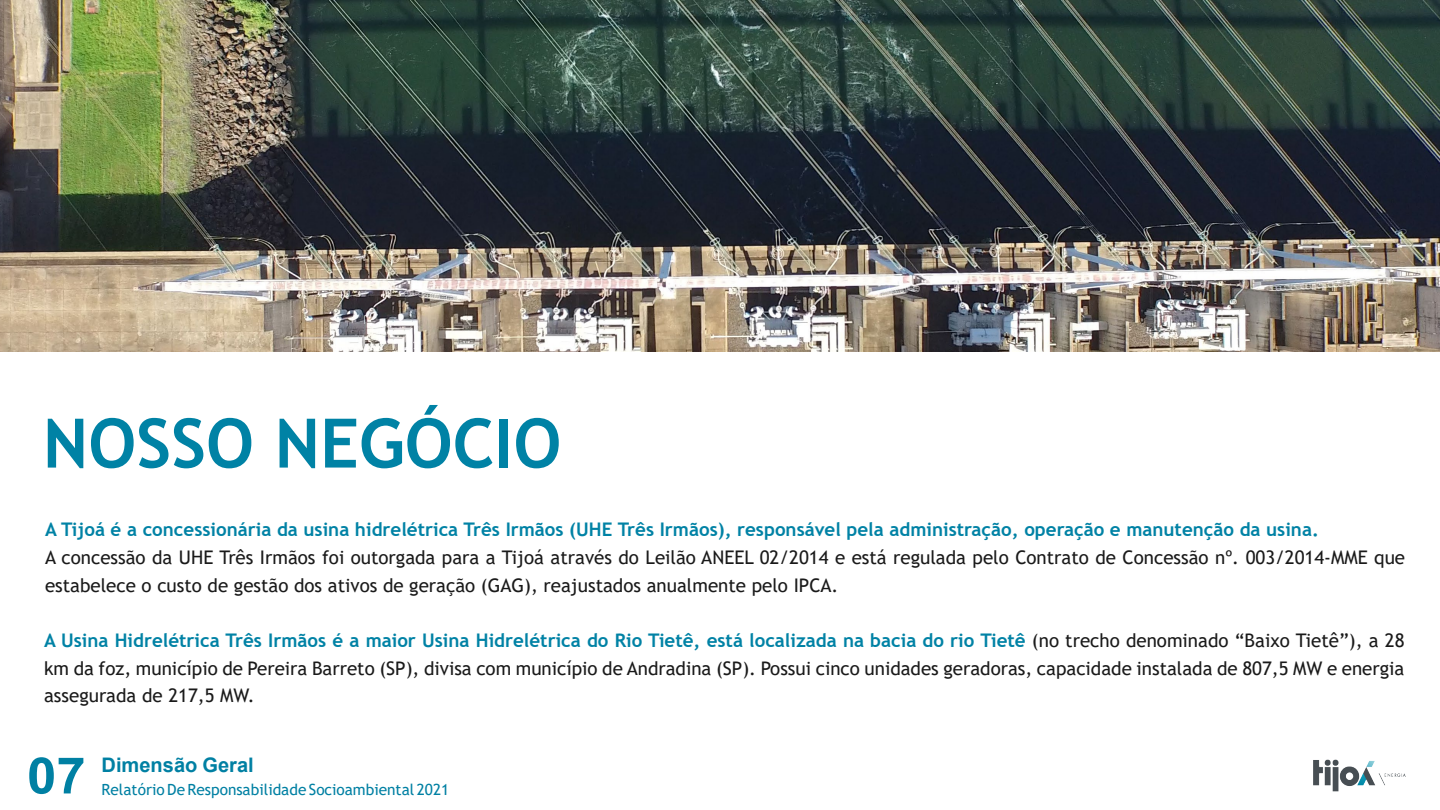
<style>
.page{position:relative;width:1440px;height:810px;background:#fff}
.page>*{position:absolute;margin:0;border:0;box-sizing:border-box;transform-origin:0 0}
.t1{font:700 68.25px "Trebuchet MS";color:#0082a5}
.t2{font:700 50.4px "Arial";color:#0080a3;scale:1.05 1}
.t3{font:700 20.02px "Arial";color:#0080a3}
.t4{font:18.75px/27.8px "Trebuchet MS";color:#1a1a1a}
.t5{font:700 18.75px "Trebuchet MS";color:#0082a5}
.t6{font:15.45px "Trebuchet MS";color:#0080a3}
.s1{font-weight:700;color:#0082a5}
</style>
<div class="page">
<img style="left:1313px;top:759px;width:92px;height:32px">
<img style="left:0;top:0;width:1440px;height:351px">
<h1 class="t1" style="left:43px;top:401px;width:520px">NOSSO NEGÓCIO</h1>
<p class="t5" style="left:45px;top:518px;width:1275px">A Tijoá é a concessionária da usina hidrelétrica Três Irmãos (UHE Três Irmãos), responsável pela administração, operação e manutenção da usina.</p>
<p class="t4" style="left:45px;top:543px;width:1362px">A concessão da UHE Três Irmãos foi outorgada para a Tijoá através do Leilão ANEEL 02/2014 e está regulada pelo Contrato de Concessão nº. 003/2014-MME que estabelece o custo de gestão dos ativos de geração (GAG), reajustados anualmente pelo IPCA.</p>
<p class="t4" style="left:44px;top:626px;width:1362px;text-align:justify"><span class="s1">A Usina Hidrelétrica Três Irmãos é a maior Usina Hidrelétrica do Rio Tietê, está localizada na bacia do rio Tietê</span> (no trecho denominado “Baixo Tietê”), a 28 km da foz, município de Pereira Barreto (SP), divisa com município de Andradina (SP). Possui cinco unidades geradoras, capacidade instalada de 807,5 MW e energia assegurada de 217,5 MW.</p>
<h2 class="t2" style="left:27px;top:740px;width:57px">07</h2>
<p class="t3" style="left:102px;top:751px;width:154px">Dimensão Geral</p>
<p class="t6" style="left:102px;top:779px;width:349px">Relatório De Responsabilidade Socioambiental 2021</p>
</div>
